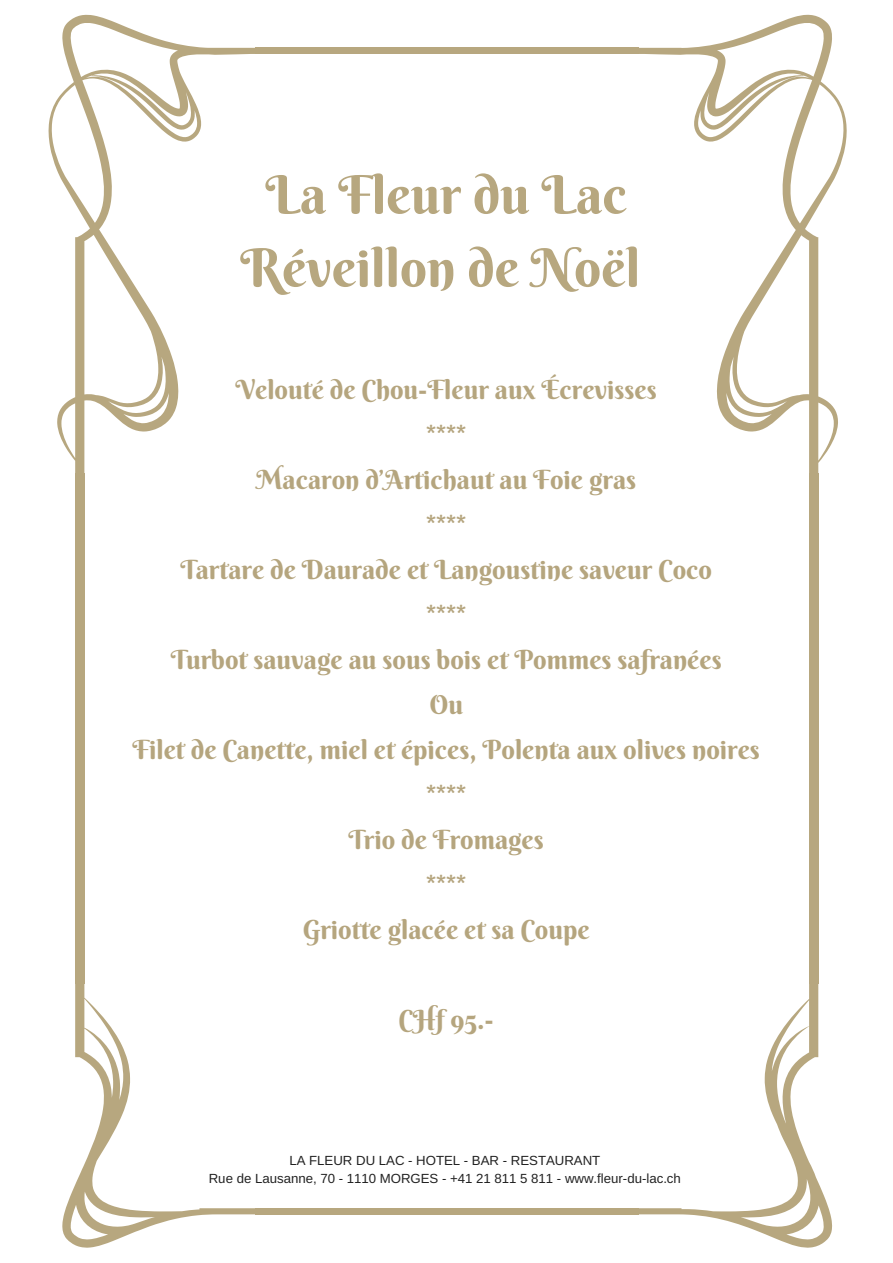
<style>
.page{position:relative;width:893px;height:1263px;background:#fff}
.page>*{position:absolute;margin:0;border:0;box-sizing:border-box;transform-origin:0 0}
.t1{font:52.95px/73.1px "Berkshire Swash";color:#b7a77f;text-align:center}
.t2{font:26.4px/45px "Berkshire Swash";color:#b5a57e;text-align:center}
.t3{font:13.2px/18px "Arimo";color:#222;text-align:center}
</style>
<div class="page">
<svg style="left:48px;top:14px;width:210px;height:461px"></svg>
<div style="left:75px;top:473px;width:9px;height:510px;background:#b7a77f"></div>
<svg style="left:62px;top:981px;width:196px;height:267px"></svg>
<div style="left:255px;top:1208px;width:383px;height:6px;background:#b7a77f"></div>
<svg style="left:636px;top:981px;width:196px;height:267px"></svg>
<div style="left:809px;top:473px;width:9px;height:510px;background:#b7a77f"></div>
<svg style="left:636px;top:15px;width:211px;height:460px"></svg>
<div style="left:255px;top:48px;width:383px;height:6px;background:#b7a77f"></div>
<h1 class="t1" style="left:240px;top:158px;width:401px">La Fleur du Lac<br>Réveillon de Noël</h1>
<p class="t2" style="left:132px;top:367px;width:629px">Velouté de Chou-Fleur aux Écrevisses<br>****<br>Macaron d’Artichaut au Foie gras<br>****<br>Tartare de Daurade et Langoustine saveur Coco<br>****<br>Turbot sauvage au sous bois et Pommes safranées<br>Ou<br>Filet de Canette, miel et épices, Polenta aux olives noires ****<br>Trio de Fromages<br>****<br>Griotte glacée et sa Coupe</p>
<p class="t2" style="left:398px;top:997px;width:97px">CHf 95.-</p>
<p class="t3" style="left:209px;top:1151px;width:473px">LA FLEUR DU LAC - HOTEL - BAR - RESTAURANT<br>Rue de Lausanne, 70 - 1110 MORGES - +41 21 811 5 811 - www.fleur-du-lac.ch</p>
</div>
